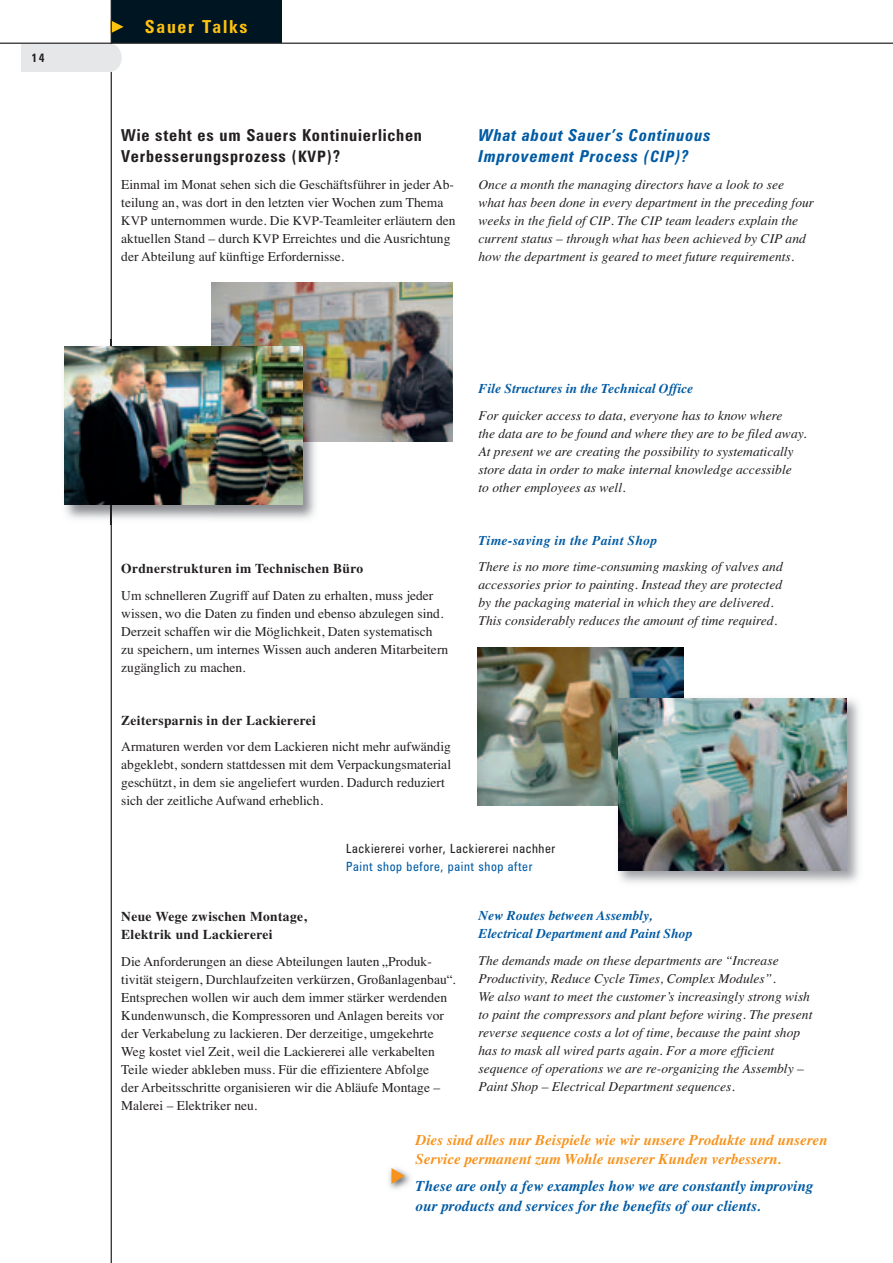
<style>
.page{position:relative;width:893px;height:1263px;background:#fff}
.page>*{position:absolute;margin:0;border:0;box-sizing:border-box;transform-origin:0 0}
.t1{font:700 condensed 18px "Zurich BT";letter-spacing:.095em;color:#fec210}
.t2{font:700 condensed 16.5px/21px "Zurich BT";letter-spacing:.05em;color:#231f20}
.t3{font:italic 700 condensed 16.5px/21px "Zurich BT";letter-spacing:.05em;color:#015ba4}
.t4{font:italic 700 15px/19.5px "Times";color:#f7931d}
.t5{font:italic 700 15px/19.5px "Times";color:#015ba4}
.t6{font:13.5px/18px "Times";color:#231f20}
.t7{font:italic 13.5px/18px "Times";color:#231f20}
.t8{font:700 13.5px/18px "Times";letter-spacing:.025em;color:#231f20}
.t9{font:italic 700 13.5px/18px "Times";color:#015ba4}
.t10{font:italic 700 13.5px "Times";letter-spacing:.025em;color:#015ba4}
.t11{font:condensed 12.75px "Zurich BT";letter-spacing:.05em;color:#231f20}
.t12{font:condensed 12.75px "Zurich BT";letter-spacing:.045em;color:#015ba4}
.t13{font:700 condensed 12px "Zurich BT";color:#231f20}
.s1{font-size:15.75px}
.s2{font-size:13.05px}
</style>
<div class="page">
<div style="left:111px;top:0;width:170px;height:43px;background:#001522"></div>
<svg style="left:110px;top:20px;width:14px;height:13px"></svg>
<hr style="left:111px;top:0;width:1px;height:1263px;background:#231f20">
<div style="left:21px;top:44px;width:91px;height:28px;background:#e6e7e9"></div>
<div style="left:99px;top:44px;width:23px;height:28px;background:#e6e7e9;border-radius:50%"></div>
<hr style="left:0;top:43px;width:893px;height:1px;background:#231f20">
<img style="left:212px;top:282px;width:241px;height:159px">
<img style="left:477px;top:648px;width:206px;height:157px">
<img style="left:611px;top:692px;width:248px;height:191px">
<img style="left:618px;top:698px;width:228px;height:173px">
<img style="left:64px;top:340px;width:258px;height:184px">
<img style="left:111px;top:340px;width:1px;height:184px">
<img style="left:65px;top:346px;width:238px;height:159px">
<img style="left:389px;top:1170px;width:21px;height:20px">
<svg style="left:391px;top:1168px;width:14px;height:16px"></svg>
<p class="t13" style="left:32px;top:53px;width:15px">14</p>
<h1 class="t1" style="left:145px;top:20px;width:104px">Sauer Talks</h1>
<p class="t2" style="left:121px;top:127px;width:302px">Wie steht es um Sauers Kontinuierlichen<br>Verbesserungsprozess (<span class="s1">KVP</span>)?</p>
<p class="t6" style="left:121px;top:177px;width:336px">Einmal im Monat sehen sich die Geschäftsführer in jeder Ab&shy;teilung an, was dort in den letzten vier Wochen zum Thema <span class="s2">KVP</span> unternommen wurde. Die <span class="s2">KVP</span>-Teamleiter erläutern den aktuellen Stand – durch <span class="s2">KVP</span> Erreichtes und die Ausrichtung der Abteilung auf künftige Erfordernisse.</p>
<p class="t3" style="left:478px;top:127px;width:234px">What about Sauer’s Continuous<br>Improvement Process (<span class="s1">CIP</span>)?</p>
<p class="t7" style="left:478px;top:177px;width:337px">Once a month the managing directors have a look to see<br>what has been done in every department in the preceding four weeks in the field of <span class="s2">CIP</span>. The <span class="s2">CIP</span> team leaders explain the current status – through what has been achieved by CIP and how the department is geared to meet future requirements.</p>
<p class="t8" style="left:121px;top:561px;width:243px">Ordnerstrukturen im Technischen Büro</p>
<p class="t6" style="left:121px;top:588px;width:328px">Um schnelleren Zugriff auf Daten zu erhalten, muss jeder wissen, wo die Daten zu finden und ebenso abzulegen sind.<br>Derzeit schaffen wir die Möglichkeit, Daten systematisch zu speichern, um internes Wissen auch anderen Mitarbeitern zugänglich zu machen.</p>
<p class="t8" style="left:121px;top:713px;width:196px">Zeitersparnis in der Lackiererei</p>
<p class="t6" style="left:121px;top:739px;width:331px">Armaturen werden vor dem Lackieren nicht mehr aufwändig abgeklebt, sondern stattdessen mit dem Verpackungsmaterial geschützt, in dem sie angeliefert wurden. Dadurch reduziert sich der zeitliche Aufwand erheblich.</p>
<p class="t9" style="left:478px;top:381px;width:216px">File Structures in the Technical Office</p>
<p class="t7" style="left:478px;top:408px;width:329px">For quicker access to data, everyone has to know where<br>the data are to be found and where they are to be filed away.<br>At present we are creating the possibility to systematically store data in order to make internal knowledge accessible<br>to other employees as well.</p>
<p class="t10" style="left:478px;top:535px;width:180px">Time-saving in the Paint Shop</p>
<p class="t7" style="left:478px;top:559px;width:306px">There is no more time-consuming masking of valves and accessories prior to painting. Instead they are protected by the packaging material in which they are delivered.<br>This considerably reduces the amount of time required.</p>
<p class="t11" style="left:346px;top:844px;width:210px">Lackiererei vorher, Lackiererei nachher</p>
<p class="t12" style="left:346px;top:862px;width:188px">Paint shop before, paint shop after</p>
<p class="t8" style="left:121px;top:909px;width:187px">Neue Wege zwischen Montage,<br>Elektrik und Lackiererei</p>
<p class="t6" style="left:121px;top:953px;width:336px">Die Anforderungen an diese Abteilungen lauten „Produk&shy;tivität steigern, Durchlaufzeiten verkürzen, Großanlagenbau“.<br>Entsprechen wollen wir auch dem immer stärker werdenden Kundenwunsch, die Kompressoren und Anlagen bereits vor der Verkabelung zu lackieren. Der derzeitige, umgekehrte Weg kostet viel Zeit, weil die Lackiererei alle verkabelten Teile wieder abkleben muss. Für die effizientere Abfolge<br>der Arbeitsschritte organisieren wir die Abläufe Montage – Malerei – Elektriker neu.</p>
<p class="t9" style="left:478px;top:908px;width:215px">New Routes between Assembly,<br>Electrical Department and Paint Shop</p>
<p class="t7" style="left:478px;top:952px;width:335px">The demands made on these departments are “Increase Productivity, Reduce Cycle Times, Complex Modules”.<br>We also want to meet the customer’s increasingly strong wish to paint the compressors and plant before wiring. The present reverse sequence costs a lot of time, because the paint shop has to mask all wired parts again. For a more efficient sequence of operations we are re-organizing the Assembly – Paint Shop – Electrical Department sequences.</p>
<p class="t4" style="left:415px;top:1131px;width:413px">Dies sind alles nur Beispiele wie wir unsere Produkte und unseren<br>Service permanent zum Wohle unserer Kunden verbessern.</p>
<p class="t5" style="left:415px;top:1178px;width:399px">These are only a few examples how we are constantly improving our products and services for the benefits of our clients.</p>
</div>
